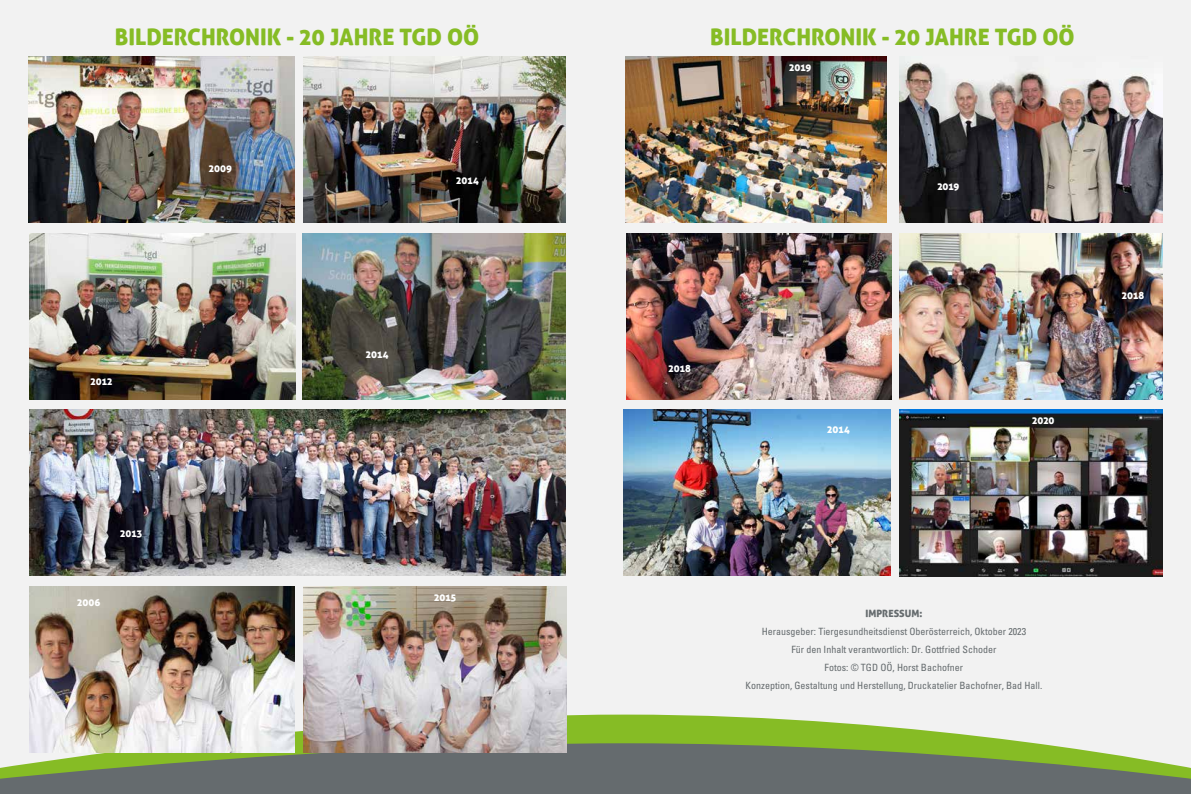
<style>
.page{position:relative;width:1191px;height:794px;background:#fff}
.page>*{position:absolute;margin:0;border:0;box-sizing:border-box;transform-origin:0 0}
.t1{font:22.7px "Aller Display";color:#86bc25}
.t2{font:condensed 10px/18px "Univers";color:#656b6e;text-align:center}
.t3{font:10px "Aller Display";color:#fff}
.t4{font:10px "Aller Display";color:#656b6e}
</style>
<div class="page">
<div style="left:0;top:0;width:595px;height:794px;background:#f2f2f2"></div>
<div style="left:595px;top:0;width:596px;height:794px;background:#f2f2f2"></div>
<svg style="left:294px;top:714px;width:739px;height:29px;fill:#86bc25"></svg>
<svg style="left:0;top:743px;width:1191px;height:51px;background:#727e6a"></svg>
<img style="left:626px;top:233px;width:265px;height:166px">
<img style="left:899px;top:233px;width:263px;height:166px">
<img style="left:29px;top:586px;width:265px;height:166px">
<img style="left:899px;top:62px;width:263px;height:161px">
<img style="left:29px;top:233px;width:267px;height:166px">
<img style="left:303px;top:233px;width:262px;height:166px">
<img style="left:304px;top:586px;width:262px;height:166px">
<img style="left:303px;top:57px;width:262px;height:166px">
<img style="left:28px;top:57px;width:267px;height:166px">
<img style="left:29px;top:410px;width:536px;height:165px">
<img style="left:625px;top:57px;width:261px;height:166px">
<img style="left:899px;top:410px;width:263px;height:166px">
<img style="left:624px;top:410px;width:266px;height:165px">
<h1 class="t1" style="left:115px;top:22px;width:366px">BILDERCHRONIK - 20 JAHRE TGD OÖ</h1>
<h1 class="t1" style="left:710px;top:22px;width:366px">BILDERCHRONIK - 20 JAHRE TGD OÖ</h1>
<p class="t3" style="left:209px;top:162px;width:25px">2009</p>
<p class="t3" style="left:91px;top:375px;width:23px">2012</p>
<p class="t3" style="left:120px;top:527px;width:24px">2013</p>
<p class="t3" style="left:77px;top:596px;width:25px">2006</p>
<p class="t3" style="left:366px;top:347px;width:24px">2014</p>
<p class="t3" style="left:456px;top:174px;width:24px">2014</p>
<p class="t3" style="left:434px;top:591px;width:24px">2015</p>
<p class="t3" style="left:668px;top:362px;width:24px">2018</p>
<p class="t3" style="left:789px;top:61px;width:24px">2019</p>
<p class="t3" style="left:937px;top:180px;width:24px">2019</p>
<p class="t3" style="left:827px;top:423px;width:24px">2014</p>
<p class="t3" style="left:1032px;top:414px;width:24px">2020</p>
<p class="t4" style="left:865px;top:607px;width:58px">IMPRESSUM:</p>
<p class="t2" style="left:745px;top:622px;width:298px">Herausgeber: Tiergesundheitsdienst Oberösterreich, Oktober 2023<br>Für den Inhalt verantwortlich: Dr. Gottfried Schoder<br>Fotos: © TGD OÖ, Horst Bachofner<br>Konzeption, Gestaltung und Herstellung, Druckatelier Bachofner, Bad Hall.</p>
<p class="t3" style="left:1121px;top:289px;width:24px">2018</p>
</div>
